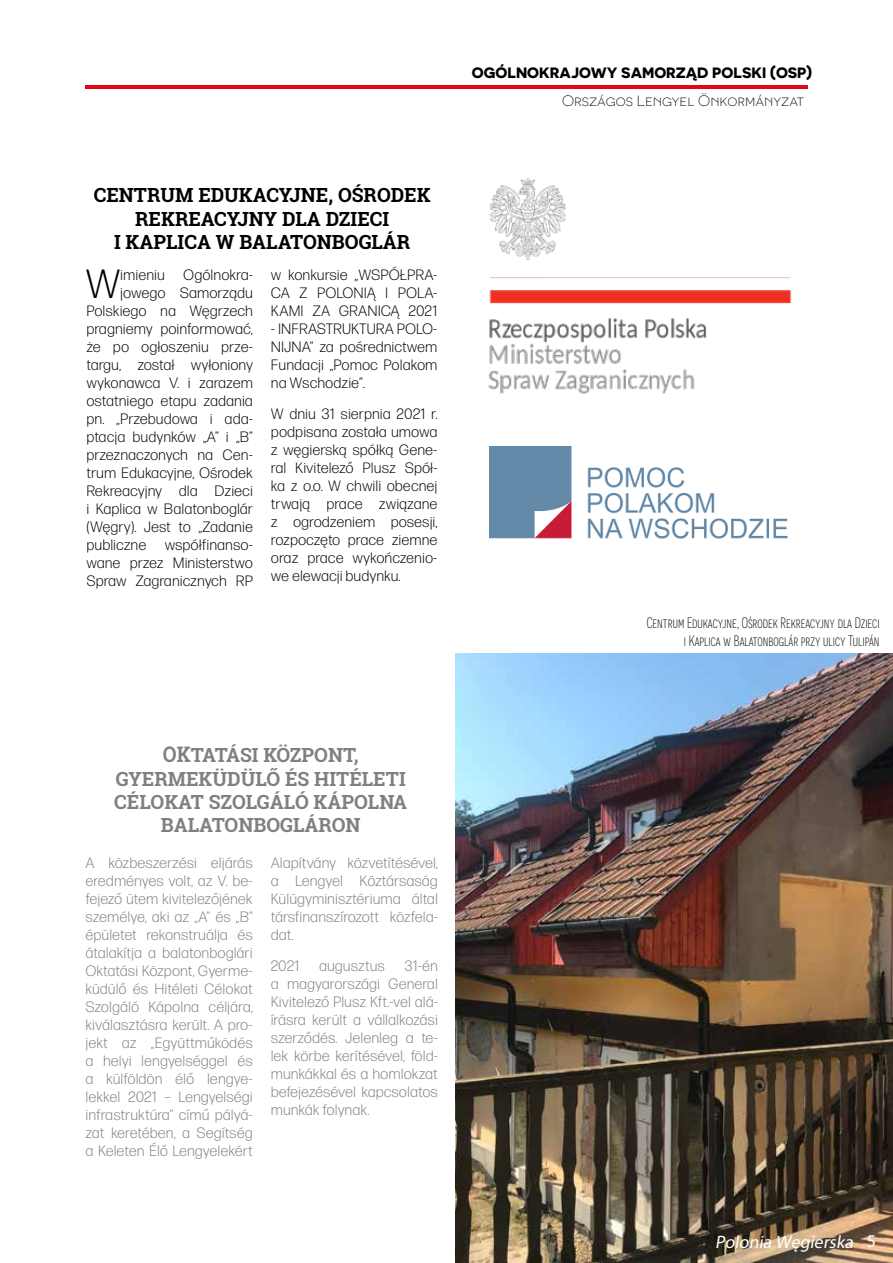
<style>
.page{position:relative;width:893px;height:1263px;background:#fff}
.page>*{position:absolute;margin:0;border:0;box-sizing:border-box;transform-origin:0 0}
.t1{font:300 40.65px "Forma DJR Micro";color:#000}
.t2{font:700 19.5px/23.4px "Roboto Slab";color:#808080;text-align:center}
.t3{font:700 19.5px/23.4px "Roboto Slab";color:#000;text-align:center}
.t4{font:italic 18px "Myriad Pro";color:#fff}
.t5{font:300 15.15px/18px "Novecentosanscondensed";color:#000;text-align:right}
.t6{font:300 15px/18px "Forma DJR Micro";color:#000;text-align:justify}
.t7{font:300 15px/18px "Forma DJR Micro";color:#808080;text-align:justify}
.t8{font:700 15px "Novecentosanswide";color:#000}
.t9{font:300 15px "Novecentosanswide";color:#000}
.s1{font-size:21.45px}
.s2{font-style:normal}
</style>
<div class="page">
<hr style="left:85px;top:85px;width:723px;height:3px;background:#e30613">
<img style="left:455px;top:653px;width:438px;height:610px">
<img style="left:489px;top:447px;width:299px;height:92px">
<img style="left:488px;top:178px;width:304px;height:216px">
<h2 class="t3" style="left:94px;top:183px;width:338px">CENTRUM EDUKACYJNE, OŚRODEK<br>REKREACYJNY DLA DZIECI<br>I KAPLICA W BALATONBOGLÁR</h2>
<p class="t6" style="left:86px;top:266px;width:168px;text-align:right">imieniu Ogólnokra&shy;jowego Samorządu<br>Polskiego na Węgrzech pragniemy poinformować, że po ogłoszeniu prze&shy;targu, został wyłoniony wykonawca V. i zarazem ostatniego etapu zadania pn. „Przebudowa i ada&shy;ptacja budynków „A” i „B” przeznaczonych na Cen&shy;trum Edukacyjne, Ośrodek<br>Rekreacyjny dla Dzieci i Kaplica w Balatonboglár (Węgry). Jest to „Zadanie publiczne współfinanso&shy;wane przez Ministerstwo<br>Spraw Zagranicznych RP</p>
<p class="t6" style="left:271px;top:266px;width:168px">w konkursie „WSPÓŁPRA-CA Z POLONIĄ I POLA-KAMI ZA GRANICĄ 2021</p>
<h1 class="t1" style="left:85px;top:260px;width:37px">W</h1>
<p class="t6" style="left:271px;top:320px;width:168px">- INFRASTRUKTURA POLO-NIJNA” za pośrednictwem Fundacji „Pomoc Polakom na Wschodzie”.</p>
<p class="t6" style="left:271px;top:404px;width:168px">W dniu 31 sierpnia 2021 r. podpisana została umowa z węgierską spółką Gene&shy;ral Kivitelező Plusz Spół&shy;ka z o.o. W chwili obecnej trwają prace związane z ogrodzeniem posesji, rozpoczęto prace ziemne oraz prace wykończenio&shy;we elewacji budynku.</p>
<p class="t8" style="left:472px;top:63px;width:342px">OGÓLNOKRAJOWY SAMORZĄD POLSKI (OSP)</p>
<p class="t9" style="left:562px;top:93px;width:244px">Országos Lengyel Önkormányzat</p>
<p class="t5" style="left:647px;top:614px;width:234px">Centrum Edukacyjne, Ośrodek Rekreacyjny dla Dzieci i Kaplica w Balatonboglár przy ulicy Tulipán</p>
<h2 class="t2" style="left:114px;top:743px;width:294px"><span class="s1">OK</span>TATÁSI KÖZPONT,<br>GYERMEKÜDÜLŐ ÉS HITÉLETI<br>CÉLOKAT SZOLGÁLÓ KÁPOLNA<br>BALATONBOGLÁRON</h2>
<p class="t7" style="left:86px;top:853px;width:169px">A közbeszerzési eljárás eredményes volt, az V. be&shy;fejező ütem kivitelezőjének személye, aki az „A” és „B” épületet rekonstruálja és átalakítja a balatonboglári Oktatási Központ, Gyerme&shy;küdülő és Hitéleti Célokat Szolgáló Kápolna céljára, kiválasztásra került. A pro&shy;jekt az „Együttműködés a helyi lengyelséggel és a külföldön élő lengye&shy;lekkel 2021 – Lengyelségi infrastruktúra” című pályá&shy;zat keretében, a Segítség a Keleten Élő Lengyelekért</p>
<p class="t7" style="left:271px;top:853px;width:169px">Alapítvány közvetítésével, a Lengyel Köztársaság Külügyminisztériuma által társfinanszírozott közfela&shy;dat.</p>
<p class="t7" style="left:271px;top:956px;width:169px;text-indent:134px">31-én a magyarországi General Kivitelező Plusz Kft.-vel alá&shy;írásra került a vállalkozási szerződés. Jelenleg a te&shy;lek körbe kerítésével, föld&shy;munkákkal és a homlokzat befejezésével kapcsolatos munkák folynak.</p>
<p class="t7" style="left:271px;top:956px;width:30px">2021</p>
<p class="t7" style="left:319px;top:956px;width:67px">augusztus</p>
<p class="t4" style="left:715px;top:1231px;width:162px">Polonia Węgierska <span class="s2">5</span></p>
</div>
